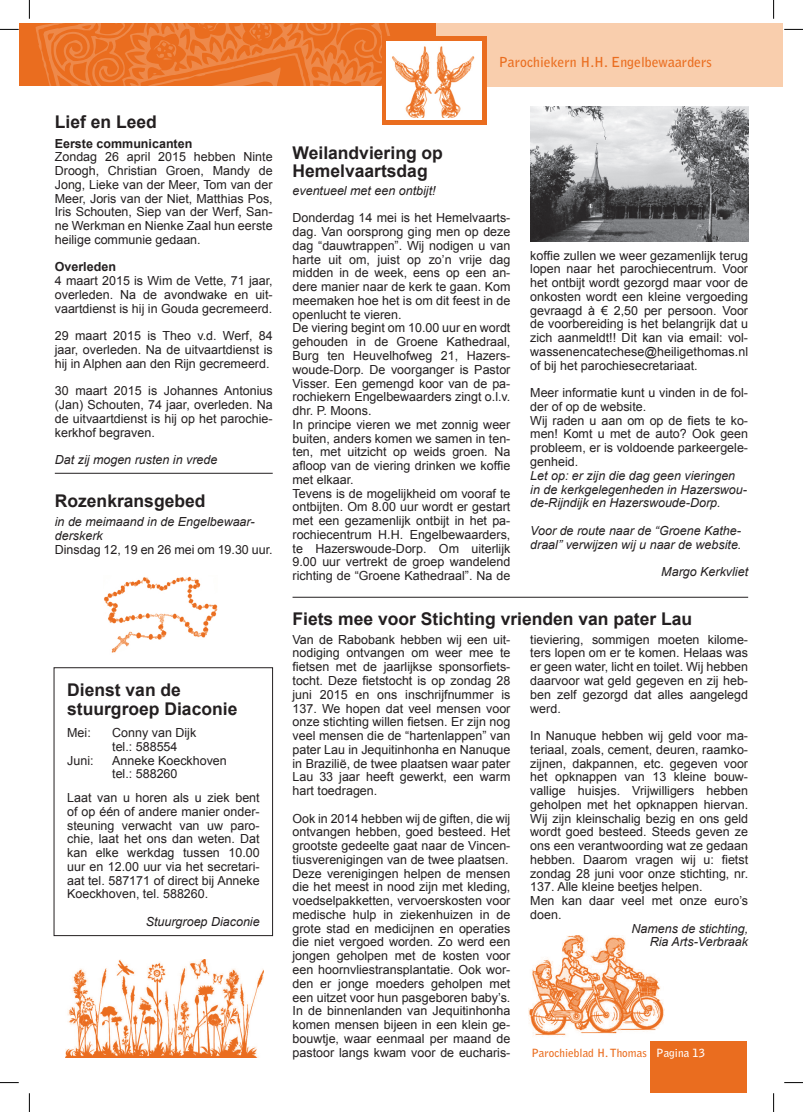
<style>
.page{position:relative;width:803px;height:1112px;background:#fff}
.page>*{position:absolute;margin:0;border:0;box-sizing:border-box;transform-origin:0 0}
.t1{font:700 17.5px/18.8px "Arial";color:#231f20}
.t2{font:700 13.75px "Bell Gothic Std";color:#ea6d1f}
.t3{font:12.5px/13.8px "Arial";color:#231f20;text-align:justify}
.t4{font:italic 12.5px/13.8px "Arial";color:#231f20}
.t5{font:700 12.5px "Arial";color:#231f20}
.t6{font:700 11.25px "Bell Gothic Std";color:#ea6d1f}
.s1{color:#fff}
</style>
<div class="page">
<div style="left:651px;top:1041px;width:96px;height:51px;background:#ea6d1f"></div>
<img style="left:528px;top:935px;width:136px;height:102px">
<div style="left:435px;top:23px;width:348px;height:63px;background:#f9cead"></div>
<div style="left:19px;top:23px;width:416px;height:63px;background:#ea6d1f"></div>
<svg style="left:36px;top:23px;width:354px;height:63px"></svg>
<div style="left:382px;top:36px;width:105px;height:89px;background:#ea6d1f"></div>
<div style="left:386px;top:41px;width:96px;height:78px;background:#fff"></div>
<img style="left:392px;top:46px;width:83px;height:71px">
<img style="left:530px;top:106px;width:218px;height:135px">
<hr style="left:55px;top:473px;width:218px;height:1px;background:#231f20">
<hr style="left:292px;top:597px;width:456px;height:1px;background:#231f20">
<div style="left:54px;top:667px;width:219px;height:268px;border:1px solid #231f20"></div>
<img style="left:104px;top:576px;width:114px;height:77px">
<img style="left:65px;top:959px;width:199px;height:97px">
<svg style="left:0;top:29px;width:19px;height:1px"></svg>
<svg style="left:784px;top:29px;width:19px;height:1px"></svg>
<svg style="left:0;top:1082px;width:19px;height:1px"></svg>
<svg style="left:784px;top:1082px;width:19px;height:1px"></svg>
<svg style="left:29px;top:0;width:1px;height:19px"></svg>
<svg style="left:29px;top:1093px;width:1px;height:18px"></svg>
<svg style="left:773px;top:0;width:1px;height:19px"></svg>
<svg style="left:773px;top:1093px;width:1px;height:18px"></svg>
<h1 class="t1" style="left:55px;top:113px;width:104px">Lief en Leed</h1>
<p class="t5" style="left:55px;top:134px;width:139px">Eerste communicanten</p>
<p class="t3" style="left:55px;top:150px;width:219px">Zondag 26 april 2015 hebben Ninte Droogh, Christian Groen, Mandy de Jong, Lieke van der Meer, Tom van der Meer, Joris van der Niet, Matthias Pos, Iris Schouten, Siep van der Werf, San&shy;ne Werkman en Nienke Zaal hun eerste heilige communie gedaan.</p>
<p class="t5" style="left:55px;top:258px;width:63px">Overleden</p>
<p class="t3" style="left:55px;top:274px;width:219px">4 maart 2015 is Wim de Vette, 71 jaar, overleden. Na de avondwake en uit&shy;vaartdienst is hij in Gouda gecremeerd.</p>
<p class="t3" style="left:55px;top:329px;width:219px">29 maart 2015 is Theo v.d. Werf, 84 jaar, overleden. Na de uitvaartdienst is hij in Alphen aan den Rijn gecremeerd.</p>
<p class="t3" style="left:55px;top:384px;width:219px">30 maart 2015 is Johannes Antonius (Jan) Schouten, 74 jaar, overleden. Na de uitvaartdienst is hij op het parochie&shy;kerkhof begraven.</p>
<p class="t4" style="left:55px;top:453px;width:164px">Dat zij mogen rusten in vrede</p>
<h1 class="t1" style="left:55px;top:491px;width:152px">Rozenkransgebed</h1>
<p class="t4" style="left:55px;top:515px;width:201px">in de meimaand in de Engelbewaar&shy;derskerk</p>
<p class="t3" style="left:55px;top:542px;width:219px">Dinsdag 12, 19 en 26 mei om 19.30 uur.</p>
<h1 class="t1" style="left:67px;top:681px;width:172px">Dienst van de stuurgroep Diaconie</h1>
<p class="t3" style="left:67px;top:725px;width:25px">Mei:</p>
<p class="t3" style="left:112px;top:725px;width:86px">Conny van Dijk tel.: 588554</p>
<p class="t3" style="left:67px;top:753px;width:28px">Juni:</p>
<p class="t3" style="left:112px;top:753px;width:116px">Anneke Koeckhoven tel.: 588260</p>
<p class="t3" style="left:67px;top:790px;width:194px">Laat van u horen als u ziek bent of op één of andere manier onder&shy;steuning verwacht van uw paro&shy;chie, laat het ons dan weten. Dat kan elke werkdag tussen 10.00 uur en 12.00 uur via het secretari&shy;aat tel. 587171 of direct bij Anneke Koeckhoven, tel. 588260.</p>
<p class="t4" style="left:146px;top:914px;width:115px">Stuurgroep Diaconie</p>
<h1 class="t1" style="left:292px;top:143px;width:152px">Weilandviering op<br>Hemelvaartsdag</h1>
<p class="t2" style="left:499px;top:54px;width:214px">Parochiekern H.H. Engelbewaarders</p>
<p class="t4" style="left:292px;top:184px;width:145px">eventueel met een ontbijt!</p>
<p class="t3" style="left:292px;top:211px;width:219px;text-align:left">Donderdag 14 mei is het Hemelvaarts&shy;dag. Van oorsprong ging men op deze dag “dauwtrappen”. Wij nodigen u van harte uit om, juist op zo’n vrije dag midden in de week, eens op een an&shy;dere manier naar de kerk te gaan. Kom meemaken hoe het is om dit feest in de openlucht te vieren.<br>De viering begint om 10.00 uur en wordt gehouden in de Groene Kathedraal, Burg ten Heuvelhofweg 21, Hazers&shy;woude-Dorp. De voorganger is Pastor Visser. Een gemengd koor van de pa&shy;rochiekern Engelbewaarders zingt o.l.v. dhr. P. Moons.<br>In principe vieren we met zonnig weer buiten, anders komen we samen in ten&shy;ten, met uitzicht op weids groen. Na afloop van de viering drinken we koffie met elkaar.<br>Tevens is de mogelijkheid om vooraf te ontbijten. Om 8.00 uur wordt er gestart met een gezamenlijk ontbijt in het pa&shy;rochiecentrum H.H. Engelbewaarders, te Hazerswoude-Dorp. Om uiterlijk 9.00 uur vertrekt de groep wandelend richting de “Groene Kathedraal”. Na de</p>
<p class="t3" style="left:530px;top:248px;width:219px">koffie zullen we weer gezamenlijk terug lopen naar het parochiecentrum. Voor het ontbijt wordt gezorgd maar voor de onkosten wordt een kleine vergoeding gevraagd à € 2,50 per persoon. Voor de voorbereiding is het belangrijk dat u zich aanmeldt!! Dit kan via email: vol&shy;wassenencatechese@heiligethomas.nl of bij het parochiesecretariaat.</p>
<p class="t3" style="left:530px;top:386px;width:219px;text-align:left">Meer informatie kunt u vinden in de fol&shy;der of op de website.<br>Wij raden u aan om op de fiets te ko&shy;men! Komt u met de auto? Ook geen probleem, er is voldoende parkeergele&shy;genheid.</p>
<p class="t4" style="left:530px;top:468px;width:218px">Let op: er zijn die dag geen vieringen in de kerkgelegenheden in Hazerswou&shy;de-Rijndijk en Hazerswoude-Dorp.</p>
<p class="t4" style="left:530px;top:523px;width:213px">Voor de route naar de “Groene Kathe&shy;draal” verwijzen wij u naar de website.</p>
<p class="t4" style="left:661px;top:565px;width:88px">Margo Kerkvliet</p>
<h1 class="t1" style="left:292px;top:609px;width:401px">Fiets mee voor Stichting vrienden van pater Lau</h1>
<p class="t3" style="left:292px;top:632px;width:219px">Van de Rabobank hebben wij een uit&shy;nodiging ontvangen om weer mee te fietsen met de jaarlijkse sponsorfiets&shy;tocht. Deze fietstocht is op zondag 28 juni 2015 en ons inschrijfnummer is 137. We hopen dat veel mensen voor onze stichting willen fietsen. Er zijn nog veel mensen die de “hartenlappen” van pater Lau in Jequitinhonha en Nanuque in Brazilië, de twee plaatsen waar pater Lau 33 jaar heeft gewerkt, een warm hart toedragen.</p>
<p class="t3" style="left:292px;top:811px;width:219px;text-align:left">Ook in 2014 hebben wij de giften, die wij ontvangen hebben, goed besteed. Het grootste gedeelte gaat naar de Vincen&shy;tiusverenigingen van de twee plaatsen.<br>Deze verenigingen helpen de mensen die het meest in nood zijn met kleding, voedselpakketten, vervoerskosten voor medische hulp in ziekenhuizen in de grote stad en medicijnen en operaties die niet vergoed worden. Zo werd een jongen geholpen met de kosten voor een hoornvliestransplantatie. Ook wor&shy;den er jonge moeders geholpen met een uitzet voor hun pasgeboren baby’s.<br>In de binnenlanden van Jequitinhonha komen mensen bijeen in een klein ge&shy;bouwtje, waar eenmaal per maand de pastoor langs kwam voor de eucharis-</p>
<p class="t3" style="left:530px;top:632px;width:219px">tieviering, sommigen moeten kilome&shy;ters lopen om er te komen. Helaas was er geen water, licht en toilet. Wij hebben daarvoor wat geld gegeven en zij heb&shy;ben zelf gezorgd dat alles aangelegd werd.</p>
<p class="t3" style="left:530px;top:728px;width:219px;text-align:left">In Nanuque hebben wij geld voor ma&shy;teriaal, zoals, cement, deuren, raamko&shy;zijnen, dakpannen, etc. gegeven voor het opknappen van 13 kleine bouw&shy;vallige huisjes. Vrijwilligers hebben geholpen met het opknappen hiervan.<br>Wij zijn kleinschalig bezig en ons geld wordt goed besteed. Steeds geven ze ons een verantwoording wat ze gedaan hebben. Daarom vragen wij u: fietst zondag 28 juni voor onze stichting, nr.<br>137. Alle kleine beetjes helpen.<br>Men kan daar veel met onze euro’s doen.</p>
<p class="t4" style="left:631px;top:921px;width:118px;text-align:right">Namens de stichting,<br>Ria Arts-Verbraak</p>
<p class="t6" style="left:531px;top:1045px;width:175px">Parochieblad H. Thomas <span class="s1">Pagina 13</span></p>
</div>
